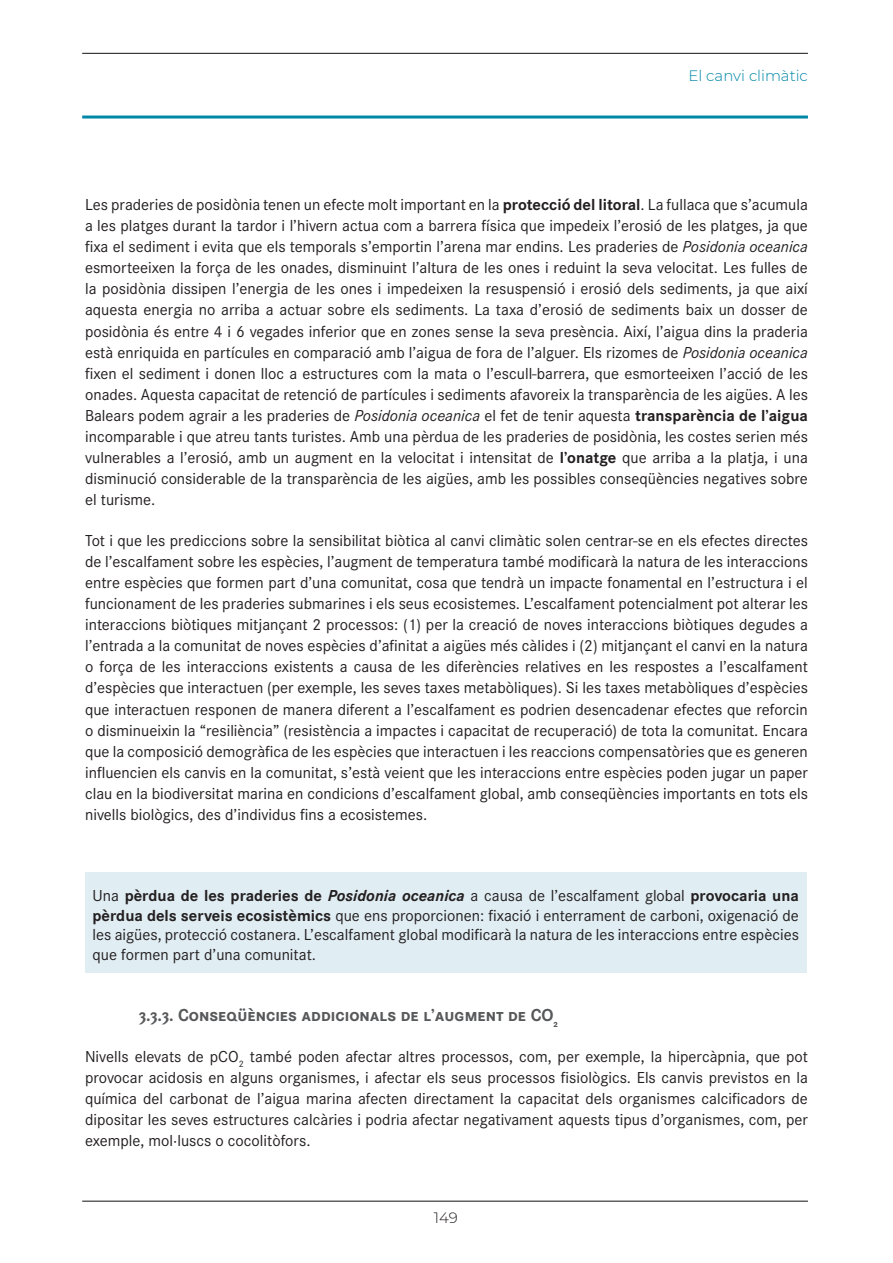
<style>
.page{position:relative;width:893px;height:1263px;background:#fff}
.page>*{position:absolute;margin:0;border:0;box-sizing:border-box;transform-origin:0 0}
.t1{font:700 18px "Corporate SSC";color:#57585a}
.t2{font:16.5px/21.1px "Corporate S";color:#231f20;text-align:justify}
.t3{font:300 15px "Montserrat";color:#0086a6}
.t4{font:300 15px "Montserrat";color:#231f20}
.s1{font-weight:700}
.s2{font-style:italic}
.s3{font-weight:700;font-style:italic}
</style>
<div class="page">
<hr style="left:82px;top:53px;width:726px;height:1px;background:#231f20">
<hr style="left:82px;top:1200px;width:726px;height:2px;background:#231f20">
<hr style="left:82px;top:116px;width:726px;height:3px;background:#0086a6">
<div style="left:85px;top:872px;width:721px;height:100px;background:#e0edf3"></div>
<p class="t3" style="left:688px;top:66px;width:121px">El canvi climàtic</p>
<p class="t2" style="left:85px;top:194px;width:724px">Les praderies de posidònia tenen un efecte molt important en la <span class="s1">protecció del litoral</span>. La fullaca que s’acumula a les platges durant la tardor i l’hivern actua com a barrera física que impedeix l’erosió de les platges, ja que fixa el sediment i evita que els temporals s’emportin l’arena mar endins. Les praderies de <span class="s2">Posidonia oceanica </span>esmorteeixen la força de les onades, disminuint l’altura de les ones i reduint la seva velocitat. Les fulles de la posidònia dissipen l’energia de les ones i impedeixen la resuspensió i erosió dels sediments, ja que així aquesta energia no arriba a actuar sobre els sediments. La taxa d’erosió de sediments baix un dosser de posidònia és entre 4 i 6 vegades inferior que en zones sense la seva presència. Així, l’aigua dins la praderia està enriquida en partícules en comparació amb l’aigua de fora de l’alguer. Els rizomes de <span class="s2">Posidonia oceanica </span>fixen el sediment i donen lloc a estructures com la mata o l’escull-barrera, que esmorteeixen l’acció de les onades. Aquesta capacitat de retenció de partícules i sediments afavoreix la transparència de les aigües. A les Balears podem agrair a les praderies de <span class="s2">Posidonia oceanica</span> el fet de tenir aquesta <span class="s1">transparència de l’aigua </span>incomparable i que atreu tants turistes. Amb una pèrdua de les praderies de posidònia, les costes serien més vulnerables a l’erosió, amb un augment en la velocitat i intensitat de <span class="s1">l’onatge</span> que arriba a la platja, i una disminució considerable de la transparència de les aigües, amb les possibles conseqüències negatives sobre el turisme.</p>
<p class="t2" style="left:85px;top:530px;width:724px">Tot i que les prediccions sobre la sensibilitat biòtica al canvi climàtic solen centrar-se en els efectes directes de l’escalfament sobre les espècies, l’augment de temperatura també modificarà la natura de les interaccions entre espècies que formen part d’una comunitat, cosa que tendrà un impacte fonamental en l’estructura i el funcionament de les praderies submarines i els seus ecosistemes. L’escalfament potencialment pot alterar les interaccions biòtiques mitjançant 2 processos: (1) per la creació de noves interaccions biòtiques degudes a l’entrada a la comunitat de noves espècies d’afinitat a aigües més càlides i (2) mitjançant el canvi en la natura o força de les interaccions existents a causa de les diferències relatives en les respostes a l’escalfament d’espècies que interactuen (per exemple, les seves taxes metabòliques). Si les taxes metabòliques d’espècies que interactuen responen de manera diferent a l’escalfament es podrien desencadenar efectes que reforcin o disminueixin la “resiliència” (resistència a impactes i capacitat de recuperació) de tota la comunitat. Encara que la composició demogràfica de les espècies que interactuen i les reaccions compensatòries que es generen influencien els canvis en la comunitat, s’està veient que les interaccions entre espècies poden jugar un paper clau en la biodiversitat marina en condicions d’escalfament global, amb conseqüències importants en tots els nivells biològics, des d’individus fins a ecosistemes.</p>
<p class="t2" style="left:93px;top:886px;width:708px;line-height:19.5px">Una <span class="s1">pèrdua de les praderies de</span> <span class="s3">Posidonia oceanica</span> a causa de l’escalfament global <span class="s1">provocaria una pèrdua dels serveis ecosistèmics</span> que ens proporcionen: fixació i enterrament de carboni, oxigenació de les aigües, protecció costanera. L’escalfament global modificarà la natura de les interaccions entre espècies que formen part d’una comunitat.</p>
<p class="t1" style="left:139px;top:1005px;width:420px">3.3.3. Conseqüències addicionals de l’augment de CO<sub>2</sub></p>
<p class="t2" style="left:85px;top:1046px;width:724px">Nivells elevats de pCO<sub>2</sub> també poden afectar altres processos, com, per exemple, la hipercàpnia, que pot provocar acidosis en alguns organismes, i afectar els seus processos fisiològics. Els canvis previstos en la química del carbonat de l’aigua marina afecten directament la capacitat dels organismes calcificadors de dipositar les seves estructures calcàries i podria afectar negativament aquests tipus d’organismes, com, per exemple, mol·luscs o cocolitòfors.</p>
<p class="t4" style="left:434px;top:1208px;width:25px">149</p>
</div>
